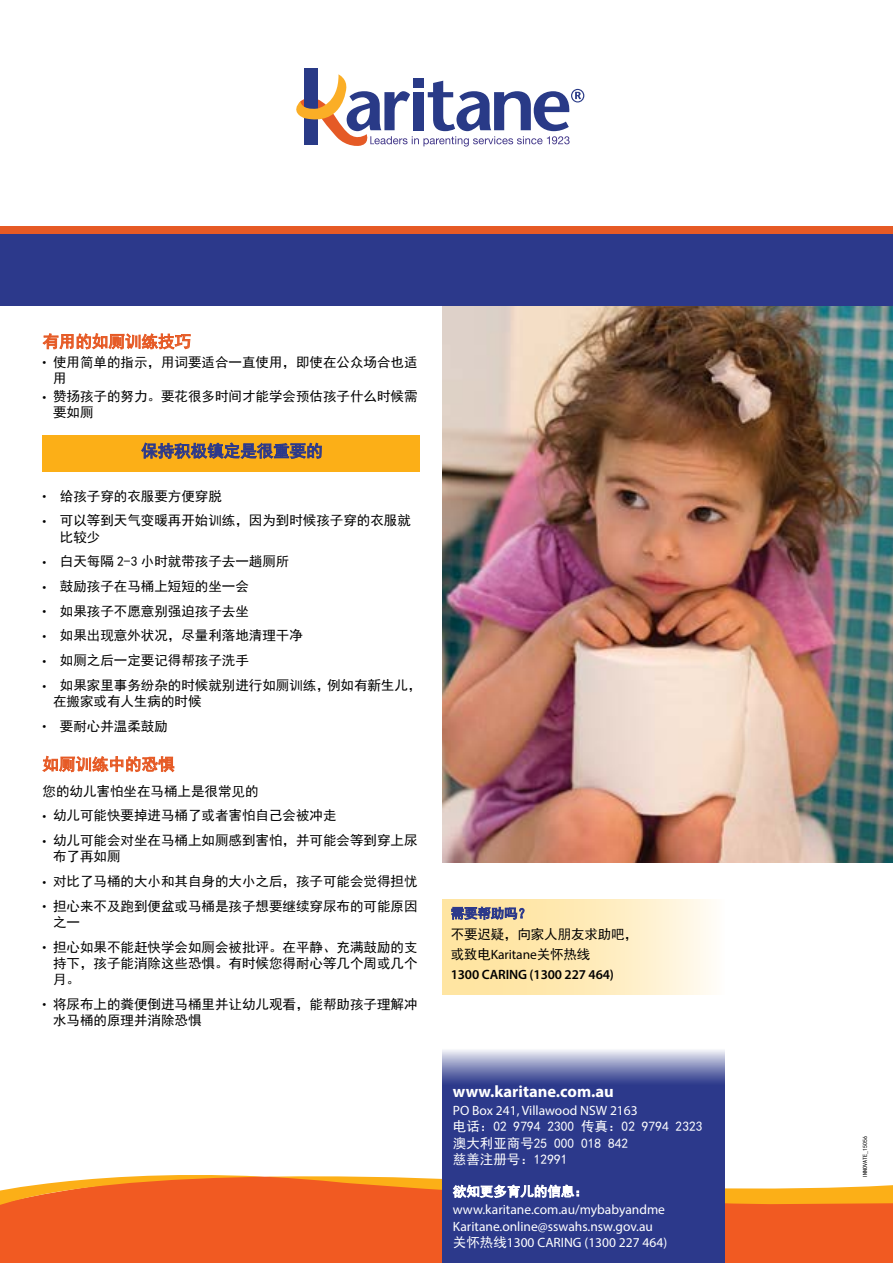
<style>
.page{position:relative;width:893px;height:1263px;background:#fff}
.page>*{position:absolute;margin:0;border:0;box-sizing:border-box;transform-origin:0 0}
.t1{font:700 16.5px "Myriad Pro";color:#fff}
.t2{font:16.5px "Sim Hei";color:#e65a25}
.t3{font:16.5px "Sim Hei";color:#2c398b}
.t4{font:13.5px/16.2px "Sim Hei";color:#000}
.t5{font:13.5px "Myriad Pro";color:#fff}
.t6{font:13.5px "Sim Hei";color:#fff}
.t7{font:600 13.5px "Myriad Pro";letter-spacing:-.01em;color:#000}
.t8{font:13.5px "Myriad Pro";letter-spacing:-.01em;color:#000}
.t9{font:6px "Sim Hei";color:#000}
.s1{font-family:"Myriad Pro"}
.s2{font-family:"Sim Hei"}
</style>
<div class="page">
<img style="left:442px;top:305px;width:451px;height:557px">
<div style="left:0;top:226px;width:893px;height:77px;background:#e65a25"></div>
<div style="left:305px;top:68px;width:13px;height:77px;background:#293a87"></div>
<svg style="left:296px;top:74px;width:288px;height:73px"></svg>
<div style="left:0;top:1212px;width:893px;height:51px;background:#f15a22"></div>
<div style="left:43px;top:436px;width:377px;height:36px;background:#fcaf17"></div>
<div style="left:0;top:234px;width:893px;height:71px;background:#2c398b"></div>
<svg style="left:43px;top:333px;width:147px;height:16px"></svg>
<svg style="left:142px;top:443px;width:179px;height:15px"></svg>
<svg style="left:43px;top:756px;width:131px;height:16px"></svg>
<div style="left:442px;top:1085px;width:283px;height:178px;background:#2c398b"></div>
<svg style="left:442px;top:1050px;width:283px;height:35px;background:#878ebd"></svg>
<svg style="left:0;top:1175px;width:893px;height:37px"></svg>
<svg style="left:442px;top:899px;width:270px;height:96px;background:#feebbc"></svg>
<svg style="left:452px;top:907px;width:72px;height:12px"></svg>
<p class="t2" style="left:43px;top:333px;width:150px">有用的如厕训练技巧</p>
<p class="t4" style="left:53px;top:354px;width:366px;text-indent:-11px"><span class="s1">•</span> 使用简单的指示，用词要适合一直使用，即使在公众场合也适用</p>
<p class="t4" style="left:53px;top:388px;width:366px;text-indent:-11px"><span class="s1">•</span> 赞扬孩子的努力。要花很多时间才能学会预估孩子什么时候需要如厕</p>
<p class="t3" style="left:141px;top:442px;width:183px">保持积极镇定是很重要的</p>
<p class="t4" style="left:43px;top:488px;width:181px"><span class="s1">•</span> 给孩子穿的衣服要方便穿脱</p>
<p class="t4" style="left:60px;top:512px;width:352px;text-indent:-17px"><span class="s1">•</span> 可以等到天气变暖再开始训练，因为到时候孩子穿的衣服就比较少</p>
<p class="t4" style="left:43px;top:553px;width:248px"><span class="s1">•</span> 白天每隔 2-3 小时就带孩子去一趟厕所</p>
<p class="t4" style="left:43px;top:578px;width:208px"><span class="s1">•</span> 鼓励孩子在马桶上短短的坐一会</p>
<p class="t4" style="left:43px;top:603px;width:208px"><span class="s1">•</span> 如果孩子不愿意别强迫孩子去坐</p>
<p class="t4" style="left:43px;top:627px;width:262px"><span class="s1">•</span> 如果出现意外状况，尽量利落地清理干净</p>
<p class="t4" style="left:43px;top:652px;width:208px"><span class="s1">•</span> 如厕之后一定要记得帮孩子洗手</p>
<p class="t4" style="left:53px;top:677px;width:370px;text-indent:-11px"><span class="s1">•</span> 如果家里事务纷杂的时候就别进行如厕训练，例如有新生儿，在搬家或有人生病的时候</p>
<p class="t4" style="left:43px;top:718px;width:127px"><span class="s1">•</span> 要耐心并温柔鼓励</p>
<p class="t2" style="left:43px;top:756px;width:133px">如厕训练中的恐惧</p>
<p class="t4" style="left:43px;top:783px;width:217px">您的幼儿害怕坐在马桶上是很常见的</p>
<p class="t4" style="left:43px;top:807px;width:296px"><span class="s1">•</span> 幼儿可能快要掉进马桶了或者害怕自己会被冲走</p>
<p class="t4" style="left:53px;top:832px;width:366px;text-indent:-11px"><span class="s1">•</span> 幼儿可能会对坐在马桶上如厕感到害怕，并可能会等到穿上尿布了再如厕</p>
<p class="t4" style="left:43px;top:873px;width:377px"><span class="s1">•</span> 对比了马桶的大小和其自身的大小之后，孩子可能会觉得担忧</p>
<p class="t4" style="left:53px;top:898px;width:366px;text-indent:-11px"><span class="s1">•</span> 担心来不及跑到便盆或马桶是孩子想要继续穿尿布的可能原因之一</p>
<p class="t4" style="left:53px;top:939px;width:366px;text-align:justify;text-indent:-11px"><span class="s1">•</span> 担心如果不能赶快学会如厕会被批评。在平静、充满鼓励的支持下，孩子能消除这些恐惧。有时候您得耐心等几个周或几个月。</p>
<p class="t4" style="left:53px;top:996px;width:366px;text-indent:-11px"><span class="s1">•</span> 将尿布上的粪便倒进马桶里并让幼儿观看，能帮助孩子理解冲水马桶的原理并消除恐惧</p>
<p class="t4" style="left:451px;top:926px;width:189px">不要迟疑，向家人朋友求助吧，</p>
<p class="t8" style="left:451px;top:946px;width:141px"><span class="s2">或致电</span>Karitane<span class="s2">关怀热线</span></p>
<p class="t7" style="left:451px;top:966px;width:165px">1300 CARING (1300 227 464)</p>
<p class="t1" style="left:453px;top:1080px;width:162px">www.karitane.com.au</p>
<p class="t5" style="left:453px;top:1102px;width:186px">PO Box 241, Villawood NSW 2163</p>
<p class="t6" style="left:453px;top:1120px;width:251px">电话：02 9794 2300 传真：02 9794 2323</p>
<p class="t6" style="left:453px;top:1136px;width:177px">澳大利亚商号25 000 018 842</p>
<p class="t6" style="left:453px;top:1152px;width:116px">慈善注册号：12991</p>
<p class="t5" style="left:453px;top:1201px;width:214px">www.karitane.com.au/mybabyandme</p>
<p class="t5" style="left:453px;top:1218px;width:202px">Karitane.online@sswahs.nsw.gov.au</p>
<p class="t5" style="left:453px;top:1234px;width:216px"><span class="s2">关怀热线</span>1300 CARING (1300 227 464)</p>
<p class="t9" style="left:862px;top:1178px;width:43px;rotate:-90deg">INNOVATE_15056</p>
</div>
